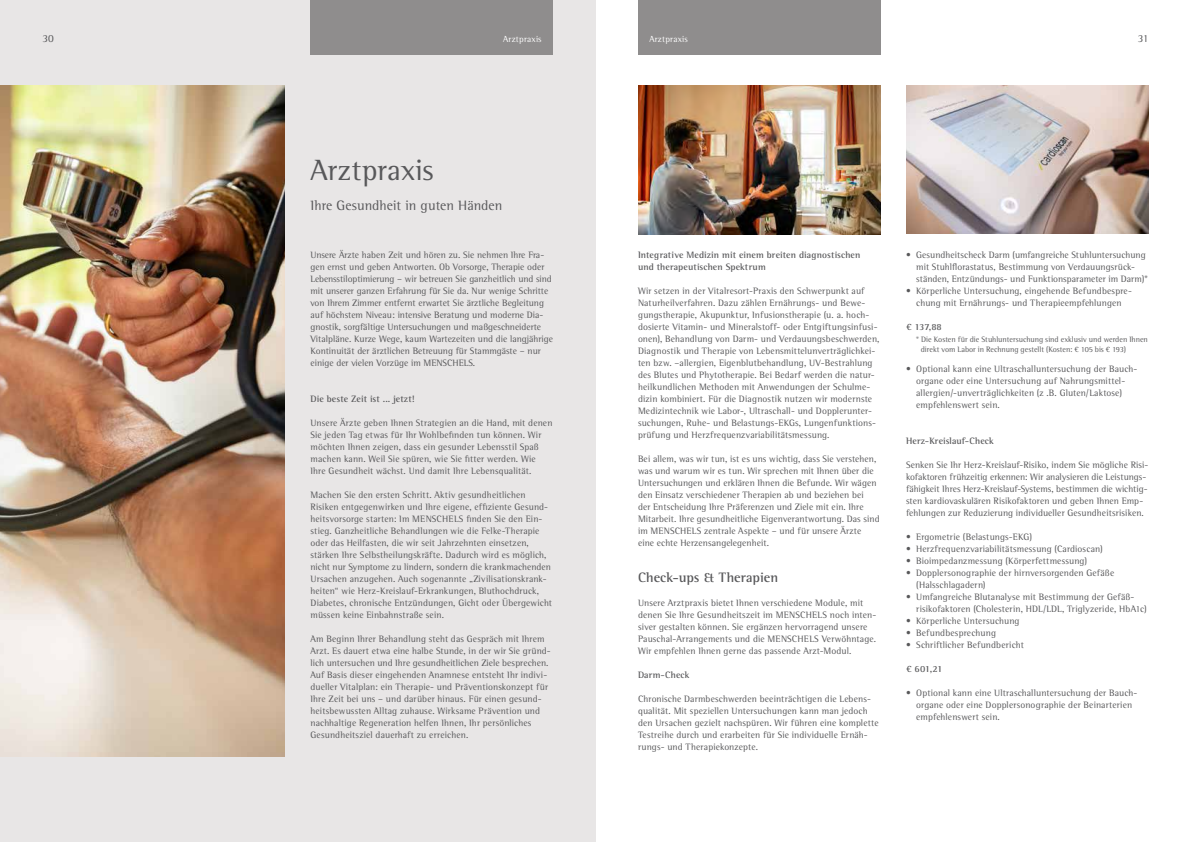
<style>
.page{position:relative;width:1191px;height:842px;background:#fff}
.page>*{position:absolute;margin:0;border:0;box-sizing:border-box;transform-origin:0 0}
.t1{font:30px "Rotis Semi Serif Std";letter-spacing:.005em;color:#58585a}
.t2{font:14px "Rotis Semi Serif Std";color:#58585a}
.t3{font:700 14px "Rotis Semi Serif Std";color:#58585a}
.t4{font:11px "Rotis Semi Serif Std";color:#58585a}
.t5{font:9.5px/12px "Rotis Semi Serif Std";letter-spacing:.01em;color:#58585a}
.t6{font:700 9.5px/12px "Rotis Semi Serif Std";letter-spacing:.01em;color:#58585a}
.t7{font:9px "Rotis Semi Serif Std";letter-spacing:.025em;color:#fff}
.t8{font:8px/10px "Rotis Semi Serif Std";color:#58585a}
</style>
<div class="page">
<div style="left:0;top:0;width:595px;height:842px;background:#e8e6e6"></div>
<div style="left:310px;top:0;width:243px;height:54px;background:#8f8d8d"></div>
<div style="left:638px;top:0;width:242px;height:54px;background:#8f8d8d"></div>
<img style="left:0;top:85px;width:285px;height:672px">
<img style="left:906px;top:85px;width:242px;height:149px">
<img style="left:638px;top:85px;width:242px;height:149px">
<p class="t4" style="left:43px;top:32px;width:13px">30</p>
<p class="t7" style="left:503px;top:34px;width:40px">Arztpraxis</p>
<p class="t7" style="left:649px;top:34px;width:40px">Arztpraxis</p>
<p class="t4" style="left:1137px;top:32px;width:12px">31</p>
<h1 class="t1" style="left:310px;top:152px;width:125px">Arztpraxis</h1>
<h2 class="t2" style="left:310px;top:197px;width:193px">Ihre Gesundheit in guten Händen</h2>
<p class="t5" style="left:310px;top:249px;width:244px">Unsere Ärzte haben Zeit und hören zu. Sie nehmen Ihre Fra&shy;gen ernst und geben Antworten. Ob Vorsorge, Therapie oder Lebensstiloptimierung – wir betreuen Sie ganzheitlich und sind mit unserer ganzen Erfahrung für Sie da. Nur wenige Schritte von Ihrem Zimmer entfernt erwartet Sie ärztliche Begleitung auf höchstem Niveau: intensive Beratung und moderne Dia&shy;gnostik, sorgfältige Untersuchungen und maßgeschneiderte Vitalpläne. Kurze Wege, kaum Wartezeiten und die langjährige Kontinuität der ärztlichen Betreuung für Stammgäste – nur einige der vielen Vorzüge im MENSCHELS.</p>
<p class="t6" style="left:310px;top:393px;width:106px">Die beste Zeit ist ... jetzt!</p>
<p class="t5" style="left:310px;top:417px;width:243px">Unsere Ärzte geben Ihnen Strategien an die Hand, mit denen Sie jeden Tag etwas für Ihr Wohlbefinden tun können. Wir möchten Ihnen zeigen, dass ein gesunder Lebensstil Spaß machen kann. Weil Sie spüren, wie Sie fitter werden. Wie Ihre Gesundheit wächst. Und damit Ihre Lebensqualität.</p>
<p class="t5" style="left:310px;top:489px;width:243px">Machen Sie den ersten Schritt. Aktiv gesundheitlichen Risiken entgegenwirken und Ihre eigene, effiziente Gesund&shy;heitsvorsorge starten: Im MENSCHELS finden Sie den Ein&shy;stieg. Ganzheitliche Behandlungen wie die Felke-Therapie oder das Heilfasten, die wir seit Jahrzehnten einsetzen, stärken Ihre Selbstheilungskräfte. Dadurch wird es möglich, nicht nur Symptome zu lindern, sondern die krankmachenden Ursachen anzugehen. Auch sogenannte „Zivilisationskrank&shy;heiten“ wie Herz-Kreislauf-Erkrankungen, Bluthochdruck, Diabetes, chronische Entzündungen, Gicht oder Übergewicht müssen keine Einbahnstraße sein.</p>
<p class="t5" style="left:310px;top:633px;width:242px">Am Beginn Ihrer Behandlung steht das Gespräch mit Ihrem Arzt. Es dauert etwa eine halbe Stunde, in der wir Sie gründ&shy;lich untersuchen und Ihre gesundheitlichen Ziele besprechen.<br>Auf Basis dieser eingehenden Anamnese entsteht Ihr indivi&shy;dueller Vitalplan: ein Therapie- und Präventionskonzept für Ihre Zeit bei uns – und darüber hinaus. Für einen gesund&shy;heitsbewussten Alltag zuhause. Wirksame Prävention und nachhaltige Regeneration helfen Ihnen, Ihr persönliches Gesundheitsziel dauerhaft zu erreichen.</p>
<p class="t6" style="left:638px;top:249px;width:224px">Integrative Medizin mit einem breiten diagnostischen und therapeutischen Spektrum</p>
<p class="t5" style="left:638px;top:285px;width:243px">Wir setzen in der Vitalresort-Praxis den Schwerpunkt auf Naturheilverfahren. Dazu zählen Ernährungs- und Bewe&shy;gungstherapie, Akupunktur, Infusionstherapie (u. a. hoch&shy;dosierte Vitamin- und Mineralstoff- oder Entgiftungsinfusi&shy;onen), Behandlung von Darm- und Verdauungsbeschwerden, Diagnostik und Therapie von Lebensmittelunverträglichkei&shy;ten bzw. –allergien, Eigenblutbehandlung, UV-Bestrahlung des Blutes und Phytotherapie. Bei Bedarf werden die natur&shy;heilkundlichen Methoden mit Anwendungen der Schulme&shy;dizin kombiniert. Für die Diagnostik nutzen wir modernste Medizintechnik wie Labor-, Ultraschall- und Dopplerunter&shy;suchungen, Ruhe- und Belastungs-EKGs, Lungenfunktions&shy;prüfung und Herzfrequenzvariabilitätsmessung.</p>
<p class="t5" style="left:638px;top:453px;width:243px">Bei allem, was wir tun, ist es uns wichtig, dass Sie verstehen, was und warum wir es tun. Wir sprechen mit Ihnen über die Untersuchungen und erklären Ihnen die Befunde. Wir wägen den Einsatz verschiedener Therapien ab und beziehen bei<br>der Entscheidung Ihre Präferenzen und Ziele mit ein. Ihre Mitarbeit. Ihre gesundheitliche Eigenverantwortung. Das sind im MENSCHELS zentrale Aspekte – und für unsere Ärzte eine echte Herzensangelegenheit.</p>
<h2 class="t3" style="left:638px;top:569px;width:142px">Check-ups &amp; Therapien</h2>
<p class="t5" style="left:638px;top:597px;width:240px">Unsere Arztpraxis bietet Ihnen verschiedene Module, mit denen Sie Ihre Gesundheitszeit im MENSCHELS noch inten&shy;siver gestalten können. Sie ergänzen hervorragend unsere Pauschal-Arrangements und die MENSCHELS Verwöhntage.<br>Wir empfehlen Ihnen gerne das passende Arzt-Modul.</p>
<p class="t6" style="left:638px;top:669px;width:53px">Darm-Check</p>
<p class="t5" style="left:638px;top:693px;width:242px">Chronische Darmbeschwerden beeinträchtigen die Lebens&shy;qualität. Mit speziellen Untersuchungen kann man jedoch den Ursachen gezielt nachspüren. Wir führen eine komplette Testreihe durch und erarbeiten für Sie individuelle Ernäh&shy;rungs- und Therapiekonzepte.</p>
<p class="t5" style="left:916px;top:249px;width:233px;text-indent:-10px">• Gesundheitscheck Darm (umfangreiche Stuhluntersuchung mit Stuhlflorastatus, Bestimmung von Verdauungsrück&shy;ständen, Entzündungs- und Funktionsparameter im Darm)*</p>
<p class="t5" style="left:906px;top:285px;width:227px;text-align:center">• Körperliche Untersuchung, eingehende Befundbespre&shy;chung mit Ernährungs- und Therapieempfehlungen</p>
<p class="t6" style="left:906px;top:321px;width:37px">€ 137,88</p>
<p class="t8" style="left:920px;top:334px;width:228px;text-indent:-5px">* Die Kosten für die Stuhluntersuchung sind exklusiv und werden Ihnen direkt vom Labor in Rechnung gestellt (Kosten: € 105 bis € 193)</p>
<p class="t5" style="left:916px;top:363px;width:223px;text-indent:-10px">• Optional kann eine Ultraschalluntersuchung der Bauch&shy;organe oder eine Untersuchung auf Nahrungsmittel&shy;allergien/-unverträglichkeiten (z .B. Gluten/Laktose) empfehlenswert sein.</p>
<p class="t6" style="left:906px;top:435px;width:89px">Herz-Kreislauf-Check</p>
<p class="t5" style="left:906px;top:459px;width:244px">Senken Sie Ihr Herz-Kreislauf-Risiko, indem Sie mögliche Risi&shy;kofaktoren frühzeitig erkennen: Wir analysieren die Leistungs&shy;fähigkeit Ihres Herz-Kreislauf-Systems, bestimmen die wichtig&shy;sten kardiovaskulären Risikofaktoren und geben Ihnen Emp&shy;fehlungen zur Reduzierung individueller Gesundheitsrisiken.</p>
<p class="t5" style="left:906px;top:531px;width:127px">• Ergometrie (Belastungs-EKG)</p>
<p class="t5" style="left:906px;top:543px;width:198px">• Herzfrequenzvariabilitätsmessung (Cardioscan)</p>
<p class="t5" style="left:906px;top:555px;width:183px">• Bioimpedanzmessung (Körperfettmessung)</p>
<p class="t5" style="left:916px;top:567px;width:199px;text-indent:-10px">• Dopplersonographie der hirnversorgenden Gefäße (Halsschlagadern)</p>
<p class="t5" style="left:916px;top:591px;width:232px;text-indent:-10px">• Umfangreiche Blutanalyse mit Bestimmung der Gefäß&shy;risikofaktoren (Cholesterin, HDL/LDL, Triglyzeride, HbA1c)</p>
<p class="t5" style="left:906px;top:615px;width:115px">• Körperliche Untersuchung</p>
<p class="t5" style="left:906px;top:627px;width:91px">• Befundbesprechung</p>
<p class="t5" style="left:906px;top:639px;width:119px">• Schriftlicher Befundbericht</p>
<p class="t6" style="left:906px;top:663px;width:38px">€ 601,21</p>
<p class="t5" style="left:916px;top:687px;width:223px;text-indent:-10px">• Optional kann eine Ultraschalluntersuchung der Bauch&shy;organe oder eine Dopplersonographie der Beinarterien empfehlenswert sein.</p>
</div>
